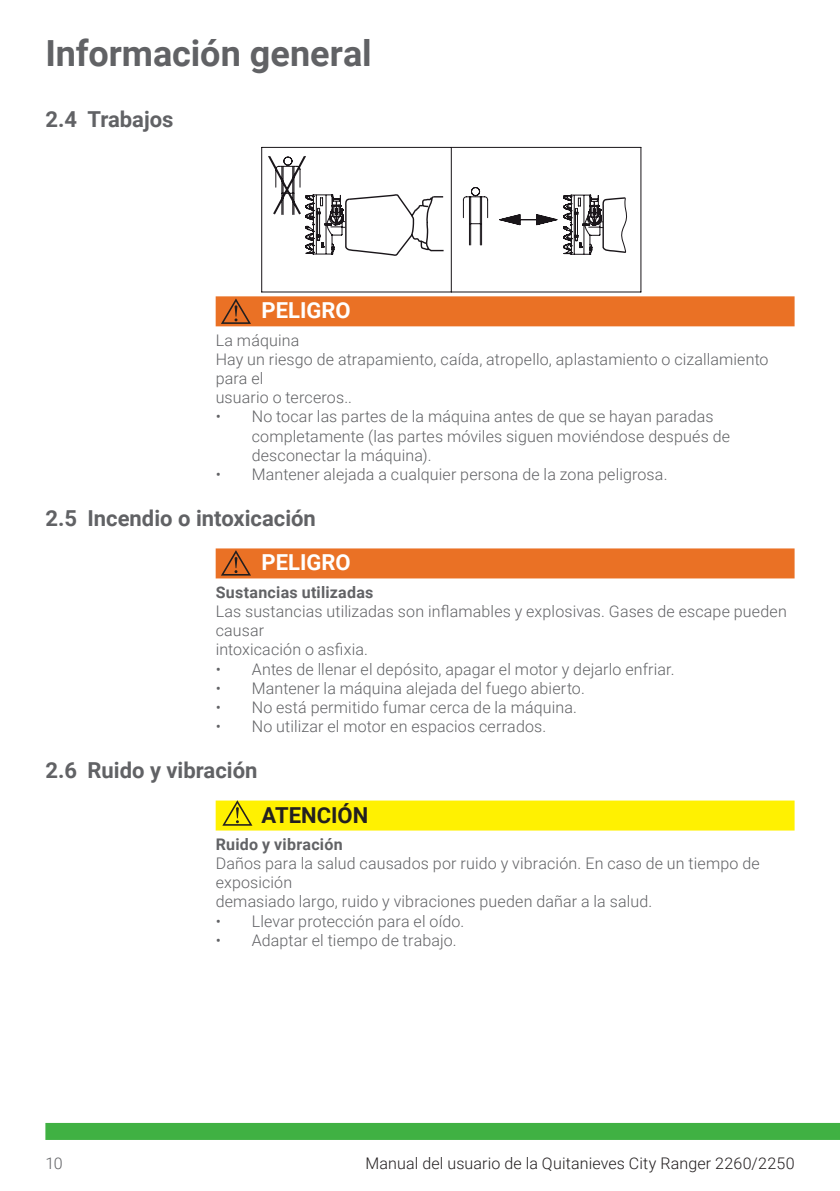
<style>
.page{position:relative;width:840px;height:1191px;background:#fff}
.page>*{position:absolute;margin:0;border:0;box-sizing:border-box;transform-origin:0 0}
.Title_page_left_-_ou{font:700 36px "Roboto";color:#616265}
.Section_Text_Headlin{font:700 22px "Roboto";color:#616265}
.FARE{font:700 22px "Roboto";color:#fff}
.FORSIGTIG{font:700 22px "Roboto";color:#231f20}
.Body_Text{font:300 16px/19.2px "Roboto";letter-spacing:.01em;color:#616265}
.t1{font:300 16px "Roboto";letter-spacing:.01em;color:#231f20}
.Body_Text-2{font:700 16px "Roboto";letter-spacing:.015em;color:#616265}
</style>
<div class="page">
<div style="left:45px;top:1123px;width:794px;height:17px;background:#40b143"></div>
<svg style="left:261px;top:146px;width:380px;height:147px"></svg>
<svg style="left:304px;top:193px;width:324px;height:64px"></svg>
<div style="left:215px;top:296px;width:579px;height:30px;background:#ea7125"></div>
<div style="left:215px;top:548px;width:579px;height:30px;background:#ea7125"></div>
<div style="left:215px;top:800px;width:579px;height:30px;background:#fff101"></div>
<svg style="left:221px;top:298px;width:30px;height:26px"></svg>
<svg style="left:221px;top:550px;width:30px;height:25px"></svg>
<svg style="left:222px;top:800px;width:30px;height:25px"></svg>
<p class="Title_page_left_-_ou" style="left:45px;top:28px;width:328px">Información general</p>
<p class="Section_Text_Headlin" style="left:45px;top:104px;width:130px">2.4 Trabajos</p>
<p class="FARE" style="left:261px;top:295px;width:91px">PELIGRO</p>
<p class="Body_Text" style="left:215px;top:330px;width:85px">La máquina</p>
<p class="Body_Text" style="left:215px;top:349px;width:554px">Hay un riesgo de atrapamiento, caída, atropello, aplastamiento o cizallamiento para el</p>
<p class="Body_Text" style="left:215px;top:387px;width:133px">usuario o terceros..</p>
<p class="Body_Text" style="left:251px;top:406px;width:479px;text-indent:-36px">• No tocar las partes de la máquina antes de que se hayan paradas completamente (las partes móviles siguen moviéndose después de desconectar la máquina).</p>
<p class="Body_Text" style="left:215px;top:464px;width:450px">• Mantener alejada a cualquier persona de la zona peligrosa.</p>
<p class="Section_Text_Headlin" style="left:45px;top:502px;width:272px">2.5 Incendio o intoxicación</p>
<p class="FARE" style="left:261px;top:547px;width:91px">PELIGRO</p>
<p class="Body_Text-2" style="left:215px;top:581px;width:159px">Sustancias utilizadas</p>
<p class="Body_Text" style="left:215px;top:601px;width:572px">Las sustancias utilizadas son inflamables y explosivas. Gases de escape pueden causar</p>
<p class="Body_Text" style="left:215px;top:639px;width:154px">intoxicación o asfixia.</p>
<p class="Body_Text" style="left:215px;top:658px;width:457px">• Antes de llenar el depósito, apagar el motor y dejarlo enfriar.</p>
<p class="Body_Text" style="left:215px;top:678px;width:368px">• Mantener la máquina alejada del fuego abierto.</p>
<p class="Body_Text" style="left:215px;top:697px;width:360px">• No está permitido fumar cerca de la máquina.</p>
<p class="Body_Text" style="left:215px;top:716px;width:329px">• No utilizar el motor en espacios cerrados.</p>
<p class="Section_Text_Headlin" style="left:45px;top:754px;width:213px">2.6 Ruido y vibración</p>
<p class="FORSIGTIG" style="left:261px;top:799px;width:108px">ATENCIÓN</p>
<p class="Body_Text-2" style="left:215px;top:833px;width:128px">Ruido y vibración</p>
<p class="Body_Text" style="left:215px;top:853px;width:545px">Daños para la salud causados por ruido y vibración. En caso de un tiempo de exposición</p>
<p class="Body_Text" style="left:215px;top:891px;width:435px">demasiado largo, ruido y vibraciones pueden dañar a la salud.</p>
<p class="Body_Text" style="left:215px;top:910px;width:247px">• Llevar protección para el oído.</p>
<p class="Body_Text" style="left:215px;top:930px;width:240px">• Adaptar el tiempo de trabajo.</p>
<p class="Body_Text" style="left:45px;top:1153px;width:19px">10</p>
<p class="t1" style="left:365px;top:1152px;width:430px">Manual del usuario de la Quitanieves City Ranger 2260/2250</p>
</div>
